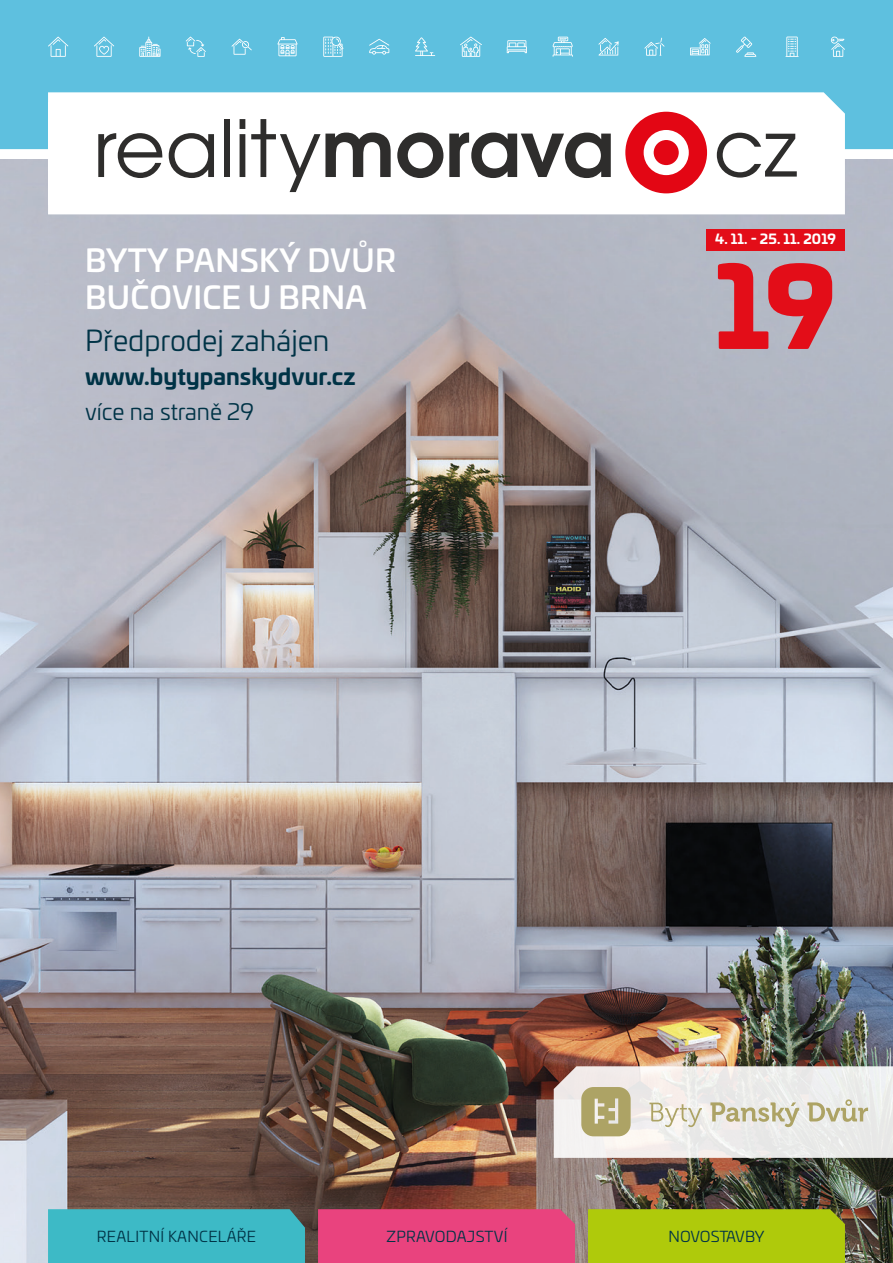
<style>
.page{position:relative;width:893px;height:1263px;background:#fff}
.page>*{position:absolute;margin:0;border:0;box-sizing:border-box;transform-origin:0 0}
.t1{font:900 109.05px "Univia Pro";color:#e30d18}
.t2{font:500 30.9px/37px "Univia Pro";letter-spacing:.01em;color:#fff}
.t3{font:28.5px "Univia Pro";color:#003346}
.t4{font:700 22.5px "Univia Pro";color:#003346}
.t5{font:22.5px "Univia Pro";color:#003346}
.t6{font:15px "Univia Pro";letter-spacing:.02em;color:#003346}
.t7{font:15px "Univia Pro";letter-spacing:-.015em;color:#003346}
.t8{font:700 13.5px "Univia Pro";letter-spacing:.01em;color:#fff}
</style>
<div class="page">
<div style="left:0;top:0;width:893px;height:149px;background:#5ec0df"></div>
<svg style="left:48px;top:37px;width:20px;height:20px"></svg>
<svg style="left:94px;top:37px;width:20px;height:20px"></svg>
<svg style="left:185px;top:37px;width:21px;height:20px"></svg>
<svg style="left:139px;top:37px;width:22px;height:20px"></svg>
<svg style="left:231px;top:39px;width:21px;height:16px"></svg>
<svg style="left:598px;top:38px;width:21px;height:18px"></svg>
<svg style="left:507px;top:40px;width:20px;height:13px"></svg>
<svg style="left:323px;top:36px;width:20px;height:21px"></svg>
<svg style="left:690px;top:38px;width:21px;height:17px"></svg>
<svg style="left:831px;top:37px;width:14px;height:20px"></svg>
<svg style="left:369px;top:39px;width:21px;height:16px"></svg>
<svg style="left:460px;top:37px;width:22px;height:20px"></svg>
<svg style="left:553px;top:37px;width:20px;height:20px"></svg>
<svg style="left:415px;top:37px;width:20px;height:19px"></svg>
<svg style="left:736px;top:37px;width:20px;height:20px"></svg>
<svg style="left:644px;top:37px;width:21px;height:19px"></svg>
<svg style="left:785px;top:37px;width:14px;height:20px"></svg>
<svg style="left:277px;top:37px;width:21px;height:19px"></svg>
<img style="left:0;top:159px;width:893px;height:1104px">
<svg style="left:48px;top:92px;width:797px;height:122px"></svg>
<svg style="left:98px;top:133px;width:64px;height:45px"></svg>
<svg style="left:169px;top:133px;width:45px;height:45px"></svg>
<div style="left:224px;top:119px;width:6px;height:58px;background:#2e2d2c"></div>
<svg style="left:240px;top:119px;width:5px;height:58px"></svg>
<svg style="left:251px;top:119px;width:140px;height:73px"></svg>
<svg style="left:397px;top:133px;width:46px;height:45px"></svg>
<svg style="left:449px;top:133px;width:162px;height:45px"></svg>
<svg style="left:717px;top:133px;width:79px;height:45px"></svg>
<svg style="left:625px;top:112px;width:82px;height:81px"></svg>
<div style="left:654px;top:140px;width:25px;height:25px;background:#e30614;border-radius:50%"></div>
<div style="left:706px;top:229px;width:139px;height:21px;background:#e30d18"></div>
<svg style="left:554px;top:1066px;width:339px;height:92px"></svg>
<div style="left:48px;top:1209px;width:257px;height:54px;background:#3dbac6"></div>
<div style="left:318px;top:1209px;width:257px;height:54px;background:#e9437e"></div>
<div style="left:588px;top:1209px;width:257px;height:54px;background:#afca0b"></div>
<h2 class="t2" style="left:85px;top:240px;width:312px">BYTY PANSKÝ DVŮR<br>BUČOVICE U BRNA</h2>
<h3 class="t3" style="left:85px;top:319px;width:246px">Předprodej zahájen</h3>
<h3 class="t4" style="left:85px;top:359px;width:272px">www.bytypanskydvur.cz</h3>
<h3 class="t5" style="left:85px;top:395px;width:170px">více na straně 29</h3>
<p class="t8" style="left:715px;top:229px;width:123px">4. 11. - 25. 11. 2019</p>
<h1 class="t1" style="left:714px;top:217px;width:123px">19</h1>
<p class="t6" style="left:97px;top:1226px;width:161px">REALITNÍ KANCELÁŘE</p>
<p class="t6" style="left:387px;top:1226px;width:122px">ZPRAVODAJSTVÍ</p>
<p class="t7" style="left:668px;top:1226px;width:98px">NOVOSTAVBY</p>
</div>
